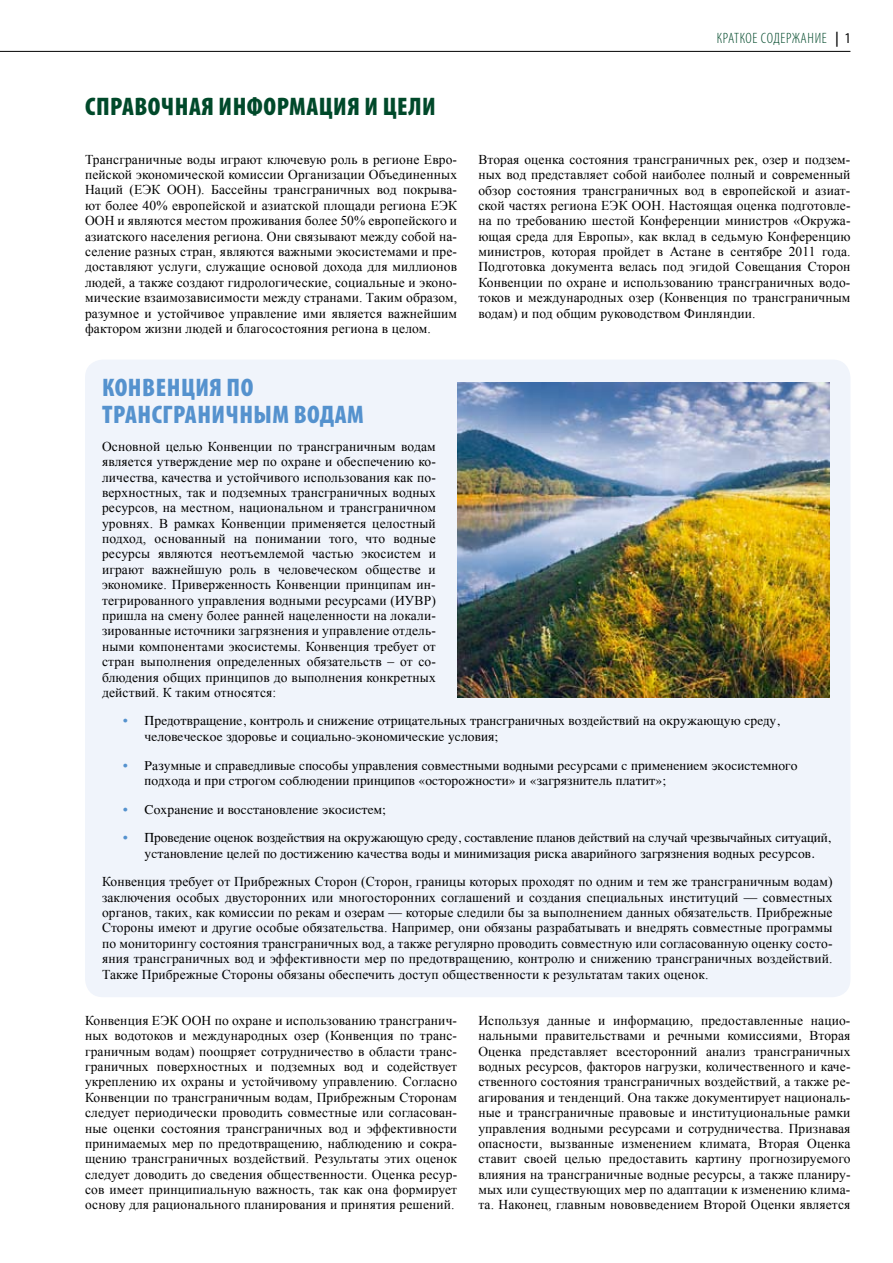
<style>
.page{position:relative;width:893px;height:1263px;background:#fff}
.page>*{position:absolute;margin:0;border:0;box-sizing:border-box;transform-origin:0 0}
.t1{font:900 condensed 25.5px "Myriad Pro";letter-spacing:.02em;color:#5592ce}
.t2{font:900 condensed 25.5px "Myriad Pro";letter-spacing:.02em;color:#00492a}
.t3{font:300 condensed 15px "Myriad Pro";letter-spacing:.04em;color:#00492a}
.t4{font:13.5px/15.5px "Times New Roman";letter-spacing:.01em;color:#000;text-align:justify}
.t5{font:13.5px/15.8px "Times";letter-spacing:.01em;color:#000}
.s1{font-weight:600;color:#000}
.s2{font-weight:400;color:#000}
.s3{color:#5592ce}
</style>
<div class="page">
<hr style="left:0;top:51px;width:850px;height:1px;background:#000">
<div style="left:85px;top:360px;width:765px;height:637px;background:#f0f4fb;border-radius:18px"></div>
<img style="left:457px;top:382px;width:372px;height:316px">
<h1 class="t2" style="left:85px;top:92px;width:352px">СПРАВОЧНАЯ ИНФОРМАЦИЯ И ЦЕЛИ</h1>
<p class="t4" style="left:85px;top:151px;width:374px">Трансграничные воды играют ключевую роль в регионе Евро&shy;пейской экономической комиссии Организации Объединенных Наций (ЕЭК ООН). Бассейны трансграничных вод покрыва&shy;ют более 40% европейской и азиатской площади региона ЕЭК ООН и являются местом проживания более 50% европейского и азиатского населения региона. Они связывают между собой на&shy;селение разных стран, являются важными экосистемами и пре&shy;доставляют услуги, служащие основой дохода для миллионов людей, а также создают гидрологические, социальные и эконо&shy;мические взаимозависимости между странами. Таким образом, разумное и устойчивое управление ими является важнейшим фактором жизни людей и благосостояния региона в целом.</p>
<p class="t3" style="left:717px;top:30px;width:135px">Краткое содержание <span class="s1">|</span> <span class="s2">1</span></p>
<p class="t4" style="left:478px;top:151px;width:374px">Вторая оценка состояния трансграничных рек, озер и подзем&shy;ных вод представляет собой наиболее полный и современный обзор состояния трансграничных вод в европейской и азиат&shy;ской частях региона ЕЭК ООН. Настоящая оценка подготовле&shy;на по требованию шестой Конференции министров «Окружа&shy;ющая среда для Европы», как вклад в седьмую Конференцию министров, которая пройдет в Астане в сентябре 2011 года.<br>Подготовка документа велась под эгидой Совещания Сторон Конвенции по охране и использованию трансграничных водо&shy;токов и международных озер (Конвенция по трансграничным водам) и под общим руководством Финляндии.</p>
<h1 class="t1" style="left:102px;top:373px;width:27px">Конвенция</h1>
<h1 class="t1" style="left:227px;top:373px;width:14px">по</h1>
<h1 class="t1" style="left:102px;top:400px;width:24px">транс</h1>
<h1 class="t1" style="left:163px;top:400px;width:25px">граничн</h1>
<h1 class="t1" style="left:254px;top:400px;width:97px">ымводам</h1>
<p class="t4" style="left:102px;top:438px;width:335px">Основной целью Конвенции по трансграничным водам является утверждение мер по охране и обеспечению ко&shy;личества, качества и устойчивого использования как по&shy;верхностных, так и подземных трансграничных водных ресурсов, на местном, национальном и трансграничном уровнях. В рамках Конвенции применяется целостный подход, основанный на понимании того, что водные ресурсы являются неотъемлемой частью экосистем и играют важнейшую роль в человеческом обществе и экономике. Приверженность Конвенции принципам ин&shy;тегрированного управления водными ресурсами (ИУВР) пришла на смену более ранней нацеленности на локали&shy;зированные источники загрязнения и управление отдель&shy;ными компонентами экосистемы. Конвенция требует от стран выполнения определенных обязательств – от со&shy;блюдения общих принципов до выполнения конкретных действий. К таким относятся:</p>
<p class="t5" style="left:145px;top:712px;width:637px;text-indent:-21px"><span class="s3">•</span> Предотвращение, контроль и снижение отрицательных трансграничных воздействий на окружающую среду, человеческое здоровье и социально-экономические условия;</p>
<p class="t5" style="left:145px;top:756px;width:654px;text-indent:-21px"><span class="s3">•</span> Разумные и справедливые способы управления совместными водными ресурсами с применением экосистемного подхода и при строгом соблюдении принципов «осторожности» и «загрязнитель платит»;</p>
<p class="t5" style="left:123px;top:800px;width:264px"><span class="s3">•</span> Сохранение и восстановление экосистем;</p>
<p class="t5" style="left:123px;top:829px;width:709px;text-align:center"><span class="s3">•</span> Проведение оценок воздействия на окружающую среду, составление планов действий на случай чрезвычайных ситуаций, установление целей по достижению качества воды и минимизация риска аварийного загрязнения водных ресурсов.</p>
<p class="t4" style="left:102px;top:874px;width:732px">Конвенция требует от Прибрежных Сторон (Сторон, границы которых проходят по одним и тем же трансграничным водам) заключения особых двусторонних или многосторонних соглашений и создания специальных институций — совместных органов, таких, как комиссии по рекам и озерам — которые следили бы за выполнением данных обязательств. Прибрежные Стороны имеют и другие особые обязательства. Например, они обязаны разрабатывать и внедрять совместные программы по мониторингу состояния трансграничных вод, а также регулярно проводить совместную или согласованную оценку состо&shy;яния трансграничных вод и эффективности мер по предотвращению, контролю и снижению трансграничных воздействий.<br>Также Прибрежные Стороны обязаны обеспечить доступ общественности к результатам таких оценок.</p>
<p class="t4" style="left:85px;top:1012px;width:374px">Конвенция ЕЭК ООН по охране и использованию трансгранич&shy;ных водотоков и международных озер (Конвенция по транс&shy;граничным водам) поощряет сотрудничество в области транс&shy;граничных поверхностных и подземных вод и содействует укреплению их охраны и устойчивому управлению. Согласно Конвенции по трансграничным водам, Прибрежным Сторонам следует периодически проводить совместные или согласован&shy;ные оценки состояния трансграничных вод и эффективности принимаемых мер по предотвращению, наблюдению и сокра&shy;щению трансграничных воздействий. Результаты этих оценок следует доводить до сведения общественности. Оценка ресур&shy;сов имеет принципиальную важность, так как она формирует основу для рационального планирования и принятия решений.</p>
<p class="t4" style="left:478px;top:1012px;width:374px">Используя данные и информацию, предоставленные нацио&shy;нальными правительствами и речными комиссиями, Вторая Оценка представляет всесторонний анализ трансграничных водных ресурсов, факторов нагрузки, количественного и каче&shy;ственного состояния трансграничных воздействий, а также ре&shy;агирования и тенденций. Она также документирует националь&shy;ные и трансграничные правовые и институциональные рамки управления водными ресурсами и сотрудничества. Признавая опасности, вызванные изменением климата, Вторая Оценка ставит своей целью предоставить картину прогнозируемого влияния на трансграничные водные ресурсы, а также планиру&shy;мых или существующих мер по адаптации к изменению клима&shy;та. Наконец, главным нововведением Второй Оценки является</p>
</div>
